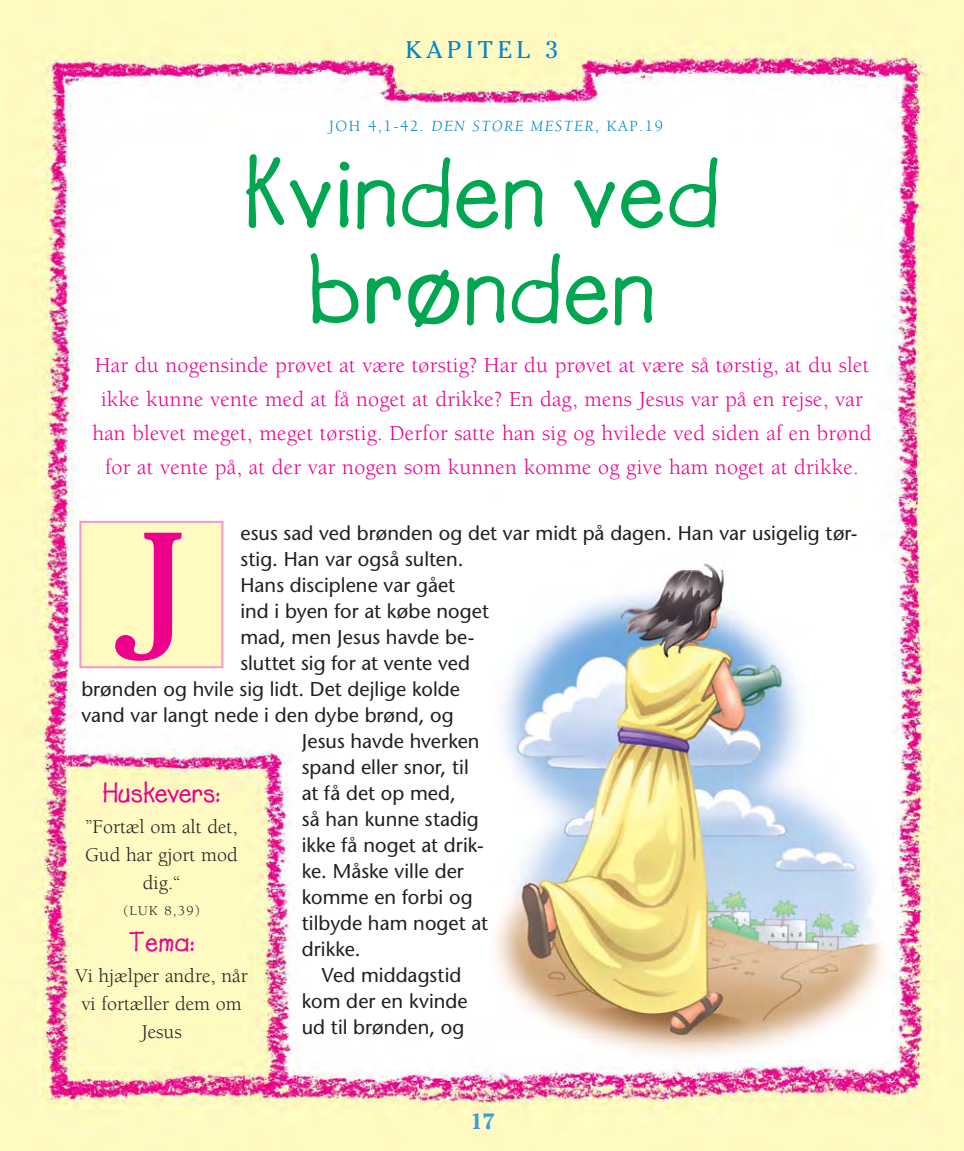
<style>
.page{position:relative;width:964px;height:1151px;background:#fff}
.page>*{position:absolute;margin:0;border:0;box-sizing:border-box;transform-origin:0 0}
.t1{font:177.6px "Cheltenham";color:#ec008c}
.t2{font:700 100px/96px "Lemonade";letter-spacing:.01em;color:#00a650;text-align:center}
.t3{font:700 28px "Lemonade";color:#ec008c}
.t4{font:24px "Cheltenham";letter-spacing:.2em;color:#0086cc}
.t5{font:22px/34px "Berkeley";letter-spacing:.01em;color:#ec008c;text-align:center}
.t6{font:700 22px "Cheltenham";color:#389fd9}
.t7{font:20px "Stone Sans";color:#231f20}
.t8{font:20px/28px "Berkeley";color:#231f20;text-align:center}
.t9{font:16px "Berkeley";letter-spacing:.095em;color:#0086cc}
.t10{font:14px "Berkeley";color:#231f20}
.s1{font-style:italic}
</style>
<div class="page">
<img style="left:0;top:0;width:964px;height:1151px">
<div style="left:80px;top:522px;width:142px;height:145px;background:#fffac2"></div>
<div style="left:79px;top:521px;width:144px;height:147px;border:2px solid #f49ac1"></div>
<img style="left:490px;top:550px;width:400px;height:509px">
<p class="t4" style="left:406px;top:41px;width:154px">KAPITEL 3</p>
<p class="t9" style="left:329px;top:120px;width:336px">JOH 4,1-42. <span class="s1">DEN STORE MESTER</span>, KAP.19</p>
<h2 class="t2" style="left:244px;top:163px;width:478px">Kvinden ved brønden</h2>
<p class="t5" style="left:92px;top:350px;width:781px">Har du nogensinde prøvet at være tørstig? Har du prøvet at være så tørstig, at du slet ikke kunne vente med at få noget at drikke? En dag, mens Jesus var på en rejse, var han blevet meget, meget tørstig. Derfor satte han sig og hvilede ved siden af en brønd for at vente på, at der var nogen som kunnen komme og give ham noget at drikke.</p>
<p class="t7" style="left:240px;top:525px;width:618px">esus sad ved brønden og det var midt på dagen. Han var usigelig tør-</p>
<p class="t7" style="left:240px;top:551px;width:225px">stig. Han var også sulten.</p>
<p class="t7" style="left:240px;top:577px;width:216px">Hans disciplene var gået</p>
<p class="t7" style="left:240px;top:603px;width:250px">ind i byen for at købe noget</p>
<p class="t7" style="left:240px;top:629px;width:235px">mad, men Jesus havde be-</p>
<p class="t7" style="left:240px;top:655px;width:231px">sluttet sig for at vente ved</p>
<p class="t7" style="left:81px;top:681px;width:380px">brønden og hvile sig lidt. Det dejlige kolde</p>
<p class="t7" style="left:81px;top:707px;width:374px">vand var langt nede i den dybe brønd, og</p>
<p class="t7" style="left:302px;top:733px;width:179px">Jesus havde hverken</p>
<p class="t7" style="left:302px;top:759px;width:168px">spand eller snor, til</p>
<p class="t7" style="left:302px;top:785px;width:155px">at få det op med,</p>
<p class="t7" style="left:302px;top:811px;width:178px">så han kunne stadig</p>
<p class="t7" style="left:302px;top:837px;width:183px">ikke få noget at drik-</p>
<p class="t7" style="left:302px;top:863px;width:164px">ke. Måske ville der</p>
<p class="t7" style="left:302px;top:889px;width:172px">komme en forbi og</p>
<p class="t7" style="left:302px;top:915px;width:188px">tilbyde ham noget at</p>
<p class="t7" style="left:302px;top:941px;width:60px">drikke.</p>
<p class="t7" style="left:322px;top:967px;width:141px">Ved middagstid</p>
<p class="t7" style="left:302px;top:993px;width:167px">kom der en kvinde</p>
<p class="t7" style="left:302px;top:1019px;width:164px">ud til brønden, og</p>
<h1 class="t1" style="left:113px;top:531px;width:76px">J</h1>
<h3 class="t3" style="left:103px;top:784px;width:119px">Huskevers:</h3>
<p class="t8" style="left:85px;top:815px;width:154px">”Fortæl om alt det,<br>Gud har gjort mod dig.“</p>
<p class="t10" style="left:123px;top:905px;width:78px">(LUK 8,39)</p>
<h3 class="t3" style="left:129px;top:933px;width:67px">Tema:</h3>
<p class="t8" style="left:75px;top:964px;width:174px">Vi hjælper andre, når vi fortæller dem om<br>Jesus</p>
<p class="t6" style="left:470px;top:1113px;width:26px">17</p>
</div>
